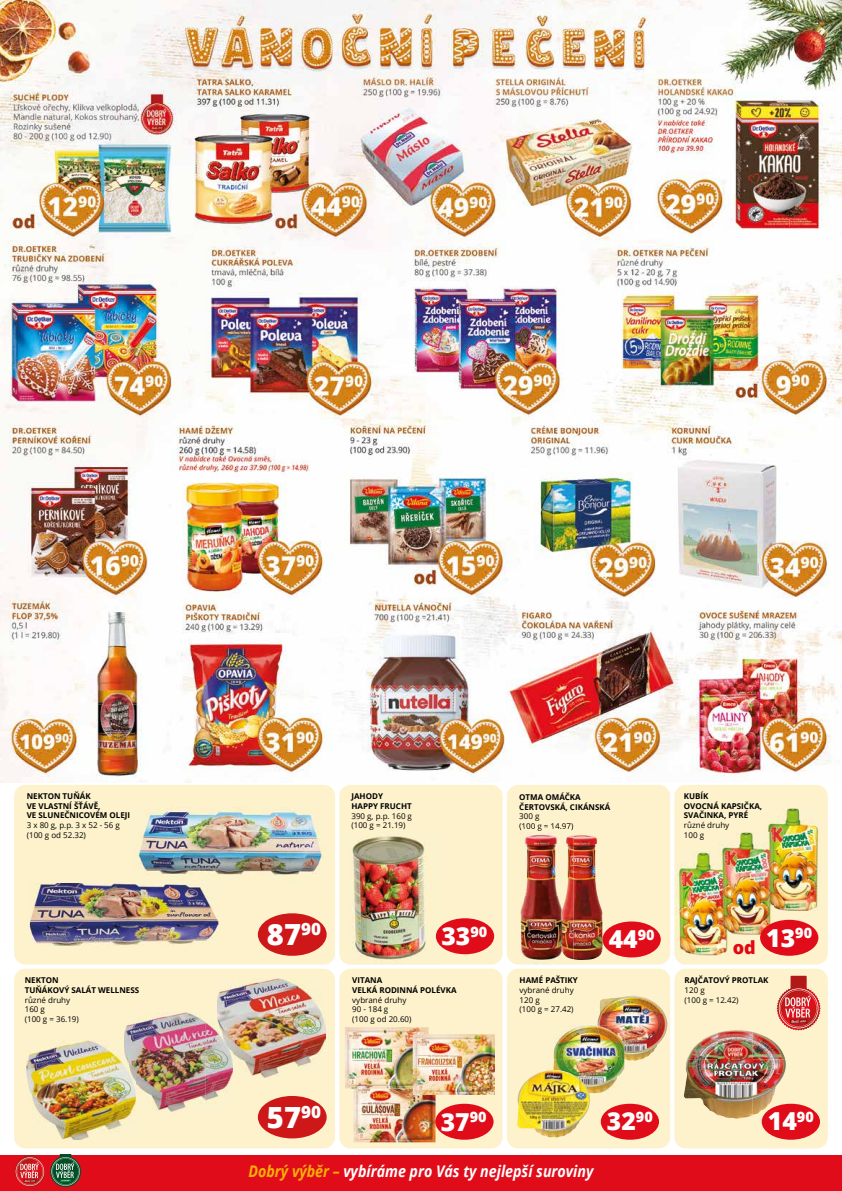
<style>
.page{position:relative;width:842px;height:1191px;background:#fff}
.page>*{position:absolute;margin:0;border:0;box-sizing:border-box;transform-origin:0 0}
.t1{font:800 29.2px "Open Sans";color:#fff}
.t2{font:800 24.7px "Open Sans";color:#fff}
.t3{font:800 18px "Open Sans";color:#e30613}
.t4{font:italic 700 16px "Open Sans";color:#fff;scale:.89 1}
.t5{font:800 14.4px "Open Sans";color:#fff}
.t6{font:700 8px/9.6px "Open Sans";color:#000}
.t7{font:8px/9.6px "Open Sans";color:#000}
.s1{color:#f9b008}
</style>
<div class="page">
<div style="left:14px;top:785px;width:321px;height:179px;background:#fdf2cc;border-radius:11px"></div>
<div style="left:14px;top:968px;width:321px;height:180px;background:#fdf2cc;border-radius:11px"></div>
<div style="left:339px;top:785px;width:164px;height:179px;background:#fdf2cc;border-radius:11px"></div>
<div style="left:507px;top:785px;width:163px;height:179px;background:#fdf2cc;border-radius:11px"></div>
<div style="left:674px;top:785px;width:154px;height:179px;background:#fdf2cc;border-radius:11px"></div>
<div style="left:507px;top:968px;width:163px;height:180px;background:#fdf2cc;border-radius:11px"></div>
<div style="left:674px;top:968px;width:154px;height:180px;background:#fdf2cc;border-radius:11px"></div>
<div style="left:339px;top:968px;width:164px;height:180px;background:#fdf2cc;border-radius:11px"></div>
<div style="left:0;top:1155px;width:842px;height:36px;background:#e10c19"></div>
<svg style="left:14px;top:1155px;width:67px;height:32px"></svg>
<img style="left:520px;top:834px;width:54px;height:131px">
<img style="left:520px;top:827px;width:53px;height:4px">
<img style="left:574px;top:835px;width:29px;height:125px">
<svg style="left:566px;top:836px;width:3px;height:10px"></svg>
<img style="left:598px;top:995px;width:35px;height:26px">
<img style="left:554px;top:1025px;width:70px;height:68px">
<img style="left:597px;top:1025px;width:27px;height:34px">
<img style="left:517px;top:1070px;width:49px;height:33px">
<img style="left:566px;top:1093px;width:24px;height:42px">
<img style="left:517px;top:1103px;width:24px;height:31px">
<img style="left:541px;top:1103px;width:25px;height:34px">
<img style="left:554px;top:1070px;width:35px;height:23px">
<img style="left:354px;top:1088px;width:81px;height:54px">
<img style="left:345px;top:1027px;width:84px;height:61px">
<img style="left:429px;top:1034px;width:66px;height:60px">
<img style="left:413px;top:1082px;width:22px;height:12px">
<img style="left:413px;top:1034px;width:16px;height:54px">
<img style="left:340px;top:836px;width:100px;height:128px">
<img style="left:687px;top:1033px;width:31px;height:26px">
<img style="left:718px;top:1030px;width:67px;height:29px">
<img style="left:685px;top:1059px;width:101px;height:30px">
<img style="left:684px;top:1089px;width:34px;height:26px">
<img style="left:718px;top:1089px;width:35px;height:29px">
<img style="left:752px;top:1089px;width:23px;height:26px">
<svg style="left:777px;top:975px;width:43px;height:55px"></svg>
<img style="left:675px;top:852px;width:44px;height:69px">
<img style="left:677px;top:921px;width:52px;height:35px">
<img style="left:720px;top:832px;width:46px;height:34px">
<img style="left:730px;top:866px;width:36px;height:34px">
<img style="left:730px;top:900px;width:42px;height:34px">
<img style="left:719px;top:852px;width:11px;height:82px">
<img style="left:766px;top:808px;width:54px;height:34px">
<img style="left:774px;top:842px;width:46px;height:68px">
<img style="left:766px;top:832px;width:8px;height:78px">
<div style="left:601px;top:1103px;width:58px;height:36px;background:#e10c19;border-radius:50%"></div>
<div style="left:602px;top:921px;width:59px;height:36px;background:#e10c19;border-radius:50%"></div>
<div style="left:436px;top:918px;width:58px;height:36px;background:#e10c19;border-radius:50%"></div>
<div style="left:435px;top:1103px;width:59px;height:36px;background:#e10c19;border-radius:50%"></div>
<div style="left:762px;top:1103px;width:58px;height:36px;background:#e10c19;border-radius:50%"></div>
<div style="left:760px;top:919px;width:58px;height:36px;background:#e10c19;border-radius:50%"></div>
<div style="left:258px;top:1096px;width:69px;height:42px;background:#cd1719;border-radius:50%"></div>
<div style="left:258px;top:913px;width:69px;height:42px;background:#cd1719;border-radius:50%"></div>
<img style="left:133px;top:807px;width:191px;height:70px">
<img style="left:30px;top:883px;width:188px;height:62px">
<img style="left:133px;top:883px;width:85px;height:1px">
<img style="left:217px;top:978px;width:109px;height:99px">
<img style="left:124px;top:1012px;width:108px;height:99px">
<img style="left:217px;top:1012px;width:16px;height:65px">
<img style="left:27px;top:1040px;width:108px;height:100px">
<img style="left:124px;top:1040px;width:11px;height:71px">
<img style="left:0;top:0;width:842px;height:782px">
<p class="t6" style="left:27px;top:791px;width:105px">NEKTON TUŇÁK<br>VE VLASTNÍ ŠŤÁVĚ,<br>VE SLUNEČNICOVÉM OLEJI</p>
<p class="t7" style="left:27px;top:820px;width:95px">3 x 80 g, p.p. 3 x 52 - 56 g (100 g od 52.32)</p>
<p class="t6" style="left:25px;top:975px;width:116px">NEKTON<br>TUŇÁKOVÝ SALÁT WELLNESS</p>
<p class="t7" style="left:25px;top:994px;width:56px">různé druhy<br>160 g<br>(100 g = 36.19)</p>
<p class="t6" style="left:351px;top:791px;width:62px">JAHODY<br>HAPPY FRUCHT</p>
<p class="t7" style="left:351px;top:810px;width:62px">390 g, p.p. 160 g (100 g = 21.19)</p>
<p class="t6" style="left:519px;top:792px;width:93px">OTMA OMÁČKA<br>ČERTOVSKÁ, CIKÁNSKÁ</p>
<p class="t7" style="left:519px;top:811px;width:56px">300 g<br>(100 g = 14.97)</p>
<p class="t6" style="left:684px;top:791px;width:80px">KUBÍK<br>OVOCNÁ KAPSIČKA,<br>SVAČINKA, PYRÉ</p>
<p class="t7" style="left:684px;top:820px;width:47px">různé druhy<br>100 g</p>
<h1 class="t1" style="left:267px;top:912px;width:56px">87<sup>90</sup></h1>
<h2 class="t2" style="left:441px;top:917px;width:47px">33<sup>90</sup></h2>
<h3 class="t5" style="left:638px;top:924px;width:18px">90</h3>
<h2 class="t2" style="left:609px;top:920px;width:30px">44</h2>
<h3 class="t3" style="left:733px;top:933px;width:25px">od</h3>
<h2 class="t2" style="left:766px;top:919px;width:47px">13<sup>90</sup></h2>
<p class="t6" style="left:352px;top:975px;width:106px">VITANA<br>VELKÁ RODINNÁ POLÉVKA</p>
<p class="t7" style="left:352px;top:994px;width:61px">vybrané druhy<br>90 - 184 g<br>(100 g od 20.60)</p>
<p class="t6" style="left:520px;top:975px;width:60px">HAMÉ PAŠTIKY</p>
<p class="t7" style="left:520px;top:985px;width:56px">vybrané druhy<br>120 g<br>(100 g = 27.42)</p>
<p class="t6" style="left:684px;top:975px;width:85px">RAJČATOVÝ PROTLAK</p>
<p class="t7" style="left:684px;top:985px;width:56px">120 g<br>(100 g = 12.42)</p>
<h1 class="t1" style="left:267px;top:1094px;width:56px">57<sup>90</sup></h1>
<h2 class="t2" style="left:607px;top:1102px;width:47px">32<sup>90</sup></h2>
<h2 class="t2" style="left:441px;top:1102px;width:47px">37<sup>90</sup></h2>
<h2 class="t2" style="left:768px;top:1102px;width:47px">14<sup>90</sup></h2>
<h3 class="t4" style="left:249px;top:1159px;width:389px"><span class="s1">Dobrý výběr –</span> vybíráme pro Vás ty nejlepší suroviny</h3>
</div>
